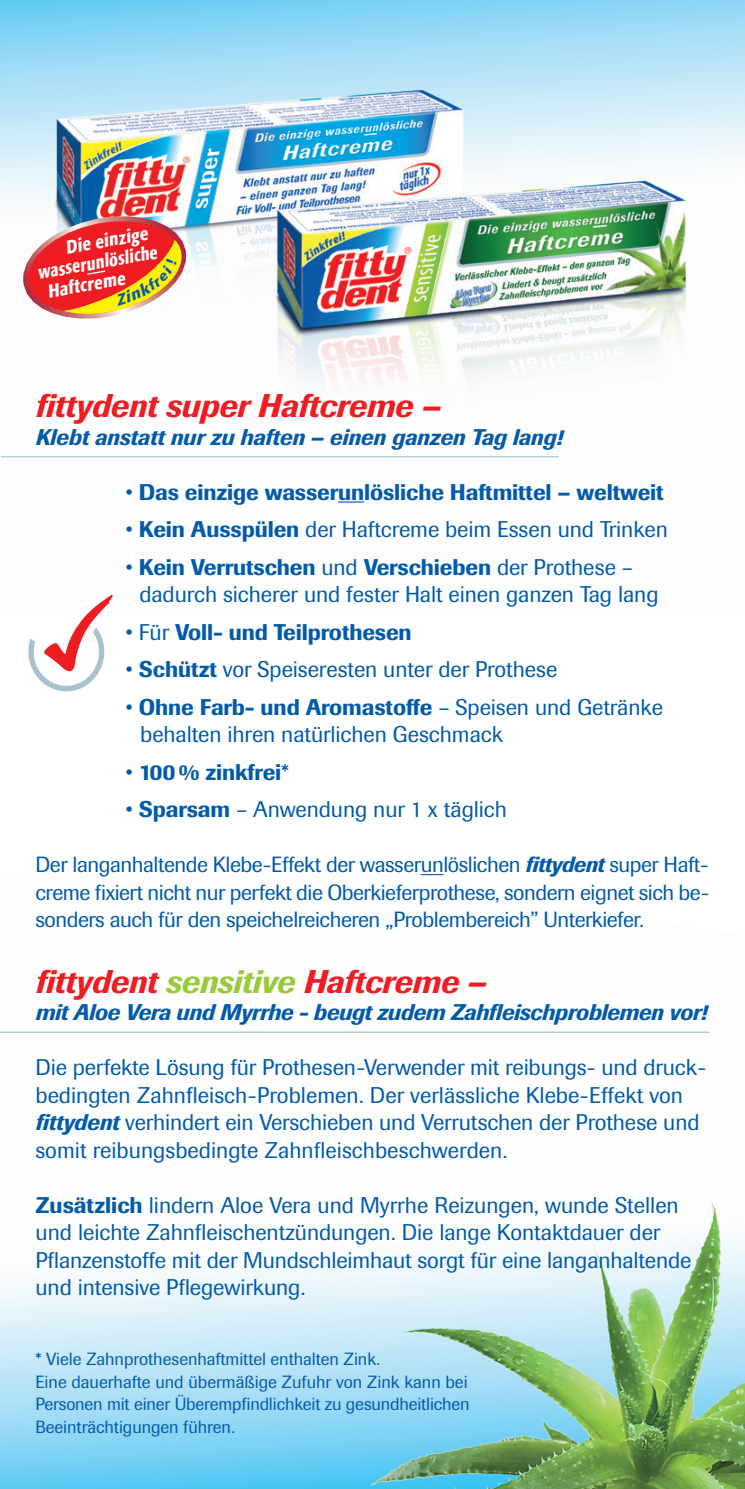
<style>
.page{position:relative;width:745px;height:1489px;background:#fff}
.page>*{position:absolute;margin:0;border:0;box-sizing:border-box;transform-origin:0 0}
.t1{font:italic 500 32.5px "Berthold Imago BQ";letter-spacing:-.005em;color:#ee1d23}
.t2{font:22.5px/27.5px "Berthold Imago BQ";letter-spacing:-.005em;color:#015aaa}
.t3{font:italic 500 22.5px "Berthold Imago BQ";letter-spacing:-.015em;color:#015aaa}
.t4{font:500 22.5px "Berthold Imago BQ";letter-spacing:-.005em;color:#015aaa}
.t5{font:21.75px/27.5px "Berthold Imago BQ";letter-spacing:-.02em;color:#015aaa;text-align:justify}
.t6{font:500 18.5px "Formata Condensed BQ";color:#fff}
.t7{font:500 18.5px "Formata Condensed BQ";color:#fff;scale:.94 1}
.t8{font:17.5px/22.5px "Berthold Imago BQ";letter-spacing:-.005em;color:#015aaa}
.s1{font-weight:400}
.s2{font-weight:500}
.s3{font-weight:500;font-style:italic}
.s4{color:#99ca3b}
</style>
<div class="page">
<img style="left:0;top:0;width:744px;height:503px">
<img style="left:0;top:874px;width:710px;height:614px">
<img style="left:46px;top:79px;width:424px;height:238px">
<img style="left:227px;top:112px;width:496px;height:293px">
<img style="left:369px;top:1201px;width:375px;height:287px">
<hr style="left:1px;top:456px;width:557px;height:1px;background:#aac2ce">
<hr style="left:0;top:1031px;width:709px;height:1px;background:#aac2ce">
<svg style="left:28px;top:594px;width:85px;height:98px"></svg>
<svg style="left:338px;top:501px;width:26px;height:1px"></svg>
<svg style="left:420px;top:874px;width:23px;height:1px"></svg>
<svg style="left:21px;top:203px;width:167px;height:128px"></svg>
<p class="t6" style="left:64px;top:236px;width:85px;rotate:-10deg">Die einzige</p>
<p class="t7" style="left:36px;top:262px;width:130px;rotate:-10deg">wasserunlösliche</p>
<p class="t6" style="left:46px;top:280px;width:80px;rotate:-10deg">Haftcreme</p>
<h1 class="t1" style="left:35px;top:386px;width:406px">fittydent super Haftcreme –</h1>
<p class="t3" style="left:35px;top:423px;width:528px">Klebt anstatt nur zu haften – einen ganzen Tag lang!</p>
<p class="t4" style="left:125px;top:478px;width:539px"><span class="s1">•</span> Das einzige wasserunlösliche Haftmittel – weltweit</p>
<p class="t2" style="left:125px;top:516px;width:543px">• <span class="s2">Kein Ausspülen</span> der Haftcreme beim Essen und Trinken</p>
<p class="t2" style="left:139px;top:553px;width:520px;text-indent:-14px">• <span class="s2">Kein Verrutschen</span> und <span class="s2">Verschieben</span> der Prothese – dadurch sicherer und fester Halt einen ganzen Tag lang</p>
<p class="t4" style="left:125px;top:618px;width:287px"><span class="s1">• Für</span> Voll- und Teilprothesen</p>
<p class="t2" style="left:125px;top:656px;width:433px">• <span class="s2">Schützt</span> vor Speiseresten unter der Prothese</p>
<p class="t2" style="left:140px;top:693px;width:524px;text-indent:-15px">• <span class="s2">Ohne Farb- und Aromastoffe</span> – Speisen und Getränke behalten ihren natürlichen Geschmack</p>
<p class="t4" style="left:125px;top:758px;width:165px"><span class="s1">•</span> 100% zinkfrei<span class="s1">*</span></p>
<p class="t2" style="left:125px;top:796px;width:382px">• <span class="s2">Sparsam</span> – Anwendung nur 1 x täglich</p>
<p class="t5" style="left:35px;top:851px;width:675px">Der langanhaltende Klebe-Effekt der wasserunlöslichen <span class="s3">fittydent</span> super Haft&shy;creme fixiert nicht nur perfekt die Oberkieferprothese, sondern eignet sich be&shy;sonders auch für den speichelreicheren „Problembereich” Unterkiefer.</p>
<h1 class="t1" style="left:35px;top:961px;width:452px">fittydent <span class="s4">sensitive</span> Haftcreme –</h1>
<p class="t3" style="left:35px;top:998px;width:672px">mit Aloe Vera und Myrrhe - beugt zudem Zahfleischproblemen vor!</p>
<p class="t2" style="left:35px;top:1053px;width:671px">Die perfekte Lösung für Prothesen-Verwender mit reibungs- und druck&shy;bedingten Zahnfleisch-Problemen. Der verlässliche Klebe-Effekt von <span class="s3">fittydent</span> verhindert ein Verschieben und Verrutschen der Prothese und somit reibungsbedingte Zahnfleischbeschwerden.</p>
<p class="t2" style="left:35px;top:1191px;width:657px"><span class="s2">Zusätzlich</span> lindern Aloe Vera und Myrrhe Reizungen, wunde Stellen und leichte Zahnfleischentzündungen. Die lange Kontaktdauer der Pflanzenstoffe mit der Mundschleimhaut sorgt für eine langanhaltende und intensive Pflegewirkung.</p>
<p class="t8" style="left:35px;top:1347px;width:435px">* Viele Zahnprothesenhaftmittel enthalten Zink.<br>Eine dauerhafte und übermäßige Zufuhr von Zink kann bei Personen mit einer Überempfindlichkeit zu gesundheitlichen Beeinträchtigungen führen.</p>
</div>
